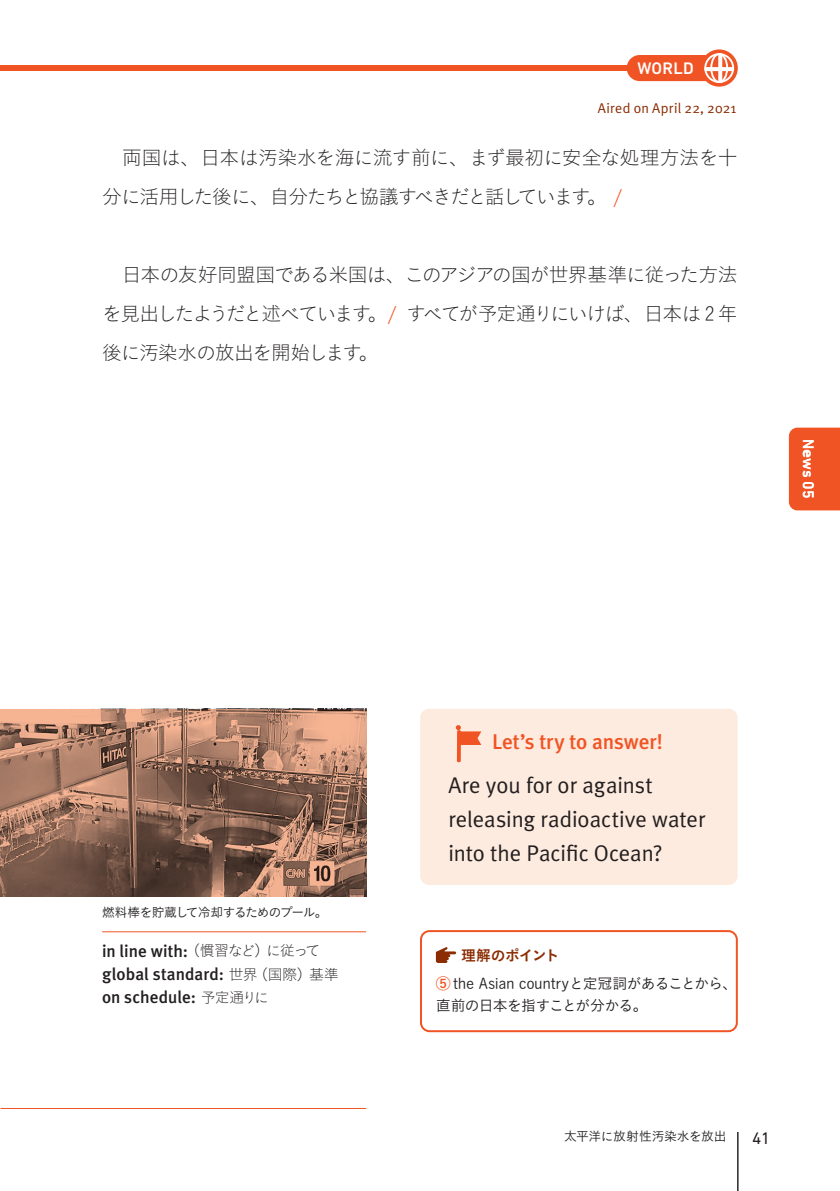
<style>
.page{position:relative;width:840px;height:1191px;background:#fff}
.page>*{position:absolute;margin:0;border:0;box-sizing:border-box;transform-origin:0 0}
.t1{font:22.6px/34px "Meta Plus Normal";letter-spacing:-.005em;color:#231f20}
.t2{font:500 21.2px "Meta Plus";letter-spacing:-.005em;color:#f15424}
.t3{font:19.8px/39px "Koburina Go Std N W1";letter-spacing:-.065em;color:#231f20}
.t4{font:500 17.2px/23.4px "Meta Plus";color:#231f20}
.t5{font:500 17px "DIN Next LT Pro";letter-spacing:.015em;color:#fff}
.t6{font:17px "DIN Next LT Pro";color:#231f20}
.t7{font:500 15.6px "DIN Next LT Pro";letter-spacing:.01em;color:#fff}
.t8{font:14.8px/22.6px "Koburina Go Std N W3";letter-spacing:-.015em;color:#231f20}
.t9{font:14.8px "Koburina Go Std N W6";letter-spacing:-.06em;color:#8b2c03}
.t10{font:14.2px "Meta Plus Normal";letter-spacing:.015em;color:#8b2c03}
.t11{font:12.8px "Koburina Go Std N W3";letter-spacing:-.065em;color:#231f20}
.t12{font:12.8px "Koburina Go Std N W3";letter-spacing:-.04em;color:#231f20}
.s1{color:#f15424}
.s2{font-family:"Koburina Go Std N W1";font-weight:400;font-size:14.8px}
.s3{font-family:"Koburina Go Std N W6";color:#f15424}
</style>
<div class="page">
<div style="left:0;top:65px;width:632px;height:6px;background:#f15424"></div>
<hr style="left:1px;top:1108px;width:364px;height:1px;background:#f15424">
<div style="left:788px;top:427px;width:51px;height:83px;background:#f15424"></div>
<hr style="left:737px;top:1132px;width:1px;height:59px;background:#231f20">
<hr style="left:102px;top:931px;width:264px;height:1px;background:#f15424">
<div style="left:420px;top:930px;width:317px;height:102px;border:2px solid #f15424;border-radius:9px"></div>
<svg style="left:435px;top:947px;width:21px;height:16px"></svg>
<div style="left:420px;top:709px;width:316px;height:175px;background:#fdebdf;border-radius:9px"></div>
<div style="left:420px;top:709px;width:317px;height:175px;border:1px solid #fdebdf;border-radius:9px"></div>
<svg style="left:456px;top:730px;width:4px;height:32px"></svg>
<svg style="left:455px;top:725px;width:26px;height:20px"></svg>
<div style="left:626px;top:55px;width:108px;height:26px;background:#f15424;border-radius:13px"></div>
<svg style="left:700px;top:49px;width:37px;height:38px"></svg>
<svg style="left:704px;top:53px;width:29px;height:30px"></svg>
<svg style="left:0;top:709px;width:366px;height:187px;background:#986f5c"></svg>
<p class="t5" style="left:637px;top:59px;width:58px">WORLD</p>
<p class="t10" style="left:597px;top:99px;width:140px">Aired on April 22, 2021</p>
<p class="t3" style="left:102px;top:137px;width:636px">　両国は、日本は汚染水を海に流す前に、まず最初に安全な処理方法を十分に活用した後に、自分たちと協議すべきだと話しています。 <span class="s1">/</span></p>
<p class="t3" style="left:102px;top:254px;width:636px;text-align:justify">　日本の友好同盟国である米国は、このアジアの国が世界基準に従った方法を見出したようだと述べています。<span class="s1">/</span> すべてが予定通りにいけば、日本は 2 年後に汚染水の放出を開始します。</p>
<p class="t7" style="left:817px;top:439px;width:61px;rotate:90deg">News 05</p>
<p class="t11" style="left:102px;top:902px;width:227px">燃料棒を貯蔵して冷却するためのプール。</p>
<p class="t4" style="left:102px;top:938px;width:238px">in line with:<span class="s2">（慣習など）に従って</span>global standard: <span class="s2">世界（国際）基準</span>on schedule: <span class="s2">予定通りに</span></p>
<p class="t2" style="left:491px;top:730px;width:172px">Let’s try to answer!</p>
<p class="t1" style="left:448px;top:768px;width:258px">Are you for or against releasing radioactive water into the Pacific Ocean?</p>
<p class="t9" style="left:461px;top:943px;width:100px">理解のポイント</p>
<p class="t8" style="left:435px;top:971px;width:303px"><span class="s3">⑤</span> the Asian countryと定冠詞があることから、直前の日本を指すことが分かる。</p>
<p class="t12" style="left:564px;top:1126px;width:164px">太平洋に放射性汚染水を放出</p>
<p class="t6" style="left:751px;top:1128px;width:20px">41</p>
</div>
